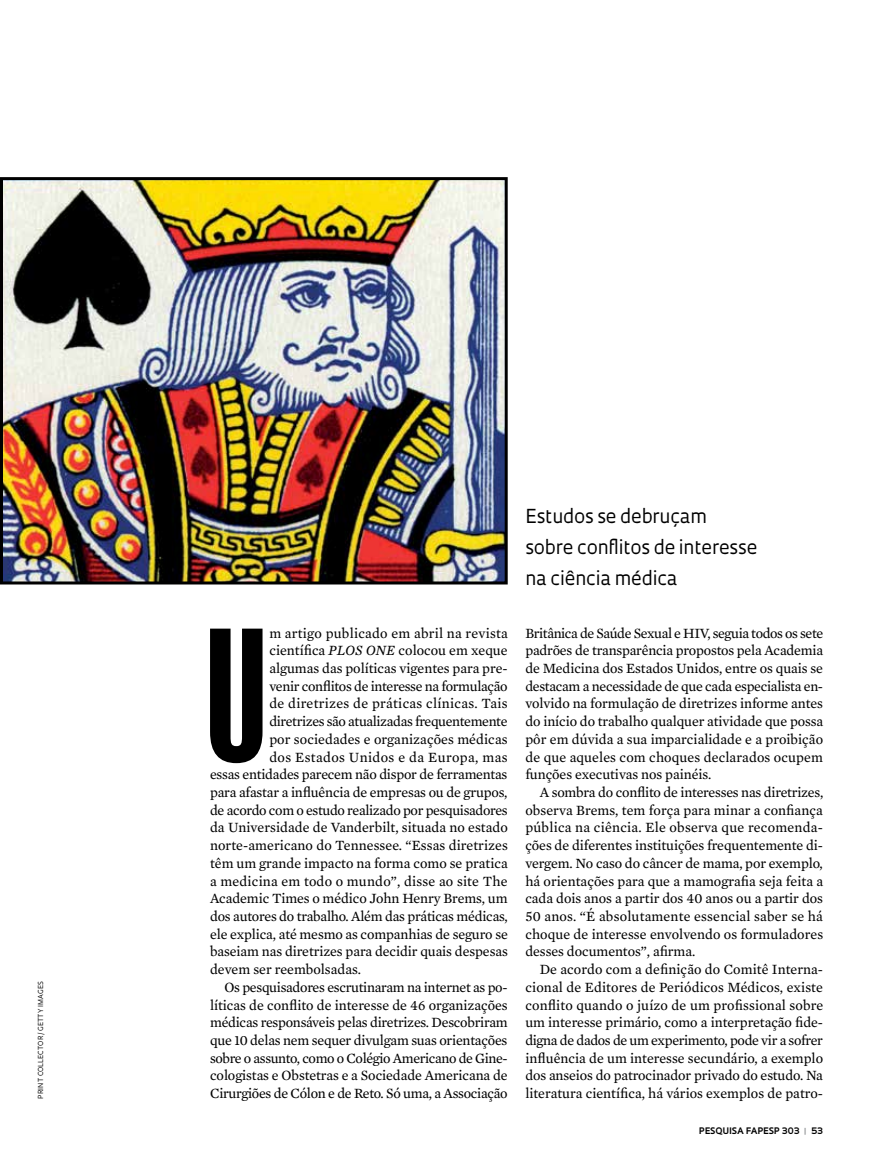
<style>
.page{position:relative;width:885px;height:1169px;background:#fff}
.page>*{position:absolute;margin:0;border:0;box-sizing:border-box;transform-origin:0 0}
.t1{font:169.95px "Swiss 924 BT Regular B";color:#000}
.t2{font:18.75px/30.9px "Oculum";letter-spacing:-.01em;color:#000}
.t3{font:14.4px/17.7px "Mercury Text G2";letter-spacing:-.005em;color:#000;text-align:justify}
.t4{font:14.4px "Mercury Text G2";letter-spacing:-.025em;color:#000}
.t5{font:14.4px "Mercury Text G2";letter-spacing:.015em;color:#000}
.t6{font:14.4px "Mercury Text G2";letter-spacing:.02em;color:#000}
.t7{font:14.4px "Mercury Text G2";letter-spacing:.025em;color:#000}
.t8{font:700 8.7px "Oculum";letter-spacing:.015em;color:#000}
.t9{font:6.75px "Oculum";letter-spacing:.01em;color:#000}
.s1{font-style:italic}
.s2{color:#939598}
</style>
<div class="page">
<img style="left:4px;top:181px;width:500px;height:399px">
<div style="left:0;top:177px;width:508px;height:407px;border:3px solid #000"></div>
<p class="t9" style="left:36px;top:1098px;width:119px;rotate:-90deg">PRINT COLLECTOR/ GETTY IMAGES</p>
<h1 class="t1" style="left:205px;top:594px;width:64px">U</h1>
<p class="t5" style="left:269px;top:622px;width:240px">m artigo publicado em abril na revista</p>
<p class="t3" style="left:269px;top:641px;width:240px">científica <span class="s1">PLOS ONE</span> colocou em xeque</p>
<p class="t3" style="left:269px;top:658px;width:240px">algumas das políticas vigentes para pre-</p>
<p class="t4" style="left:269px;top:675px;width:240px">venir conflitos de interesse na formulação</p>
<p class="t6" style="left:269px;top:693px;width:240px">de diretrizes de práticas clínicas. Tais</p>
<p class="t4" style="left:269px;top:711px;width:240px">diretrizes são atualizadas frequentemente</p>
<p class="t3" style="left:269px;top:729px;width:240px">por sociedades e organizações médicas</p>
<p class="t7" style="left:269px;top:746px;width:240px">dos Estados Unidos e da Europa, mas</p>
<p class="t3" style="left:210px;top:765px;width:299px">essas entidades parecem não dispor de ferramentas</p>
<p class="t3" style="left:210px;top:782px;width:299px">para afastar a influência de empresas ou de grupos,</p>
<p class="t4" style="left:210px;top:799px;width:299px">de acordo com o estudo realizado por pesquisadores</p>
<p class="t3" style="left:210px;top:818px;width:299px">da Universidade de Vanderbilt, situada no estado</p>
<p class="t3" style="left:210px;top:835px;width:299px">norte-americano do Tennessee. “Essas diretrizes</p>
<p class="t3" style="left:210px;top:853px;width:299px">têm um grande impacto na forma como se pratica</p>
<p class="t5" style="left:210px;top:870px;width:299px">a medicina em todo o mundo”, disse ao site The</p>
<p class="t3" style="left:210px;top:888px;width:299px">Academic Times o médico John Henry Brems, um</p>
<p class="t3" style="left:210px;top:906px;width:299px">dos autores do trabalho. Além das práticas médicas,</p>
<p class="t3" style="left:210px;top:924px;width:299px">ele explica, até mesmo as companhias de seguro se</p>
<p class="t3" style="left:210px;top:942px;width:299px">baseiam nas diretrizes para decidir quais despesas</p>
<p class="t3" style="left:210px;top:959px;width:152px">devem ser reembolsadas.</p>
<p class="t3" style="left:224px;top:977px;width:285px">Os pesquisadores escrutinaram na internet as po-</p>
<p class="t3" style="left:210px;top:995px;width:299px">líticas de conflito de interesse de 46 organizações</p>
<p class="t3" style="left:210px;top:1012px;width:299px">médicas responsáveis pelas diretrizes. Descobriram</p>
<p class="t3" style="left:210px;top:1030px;width:299px">que 10 delas nem sequer divulgam suas orientações</p>
<p class="t4" style="left:210px;top:1047px;width:299px">sobre o assunto, como o Colégio Americano de Gine-</p>
<p class="t3" style="left:210px;top:1066px;width:299px">cologistas e Obstetras e a Sociedade Americana de</p>
<p class="t3" style="left:210px;top:1083px;width:299px">Cirurgiões de Cólon e de Reto. Só uma, a Associação</p>
<h2 class="t2" style="left:525px;top:499px;width:234px">Estudos se debruçam sobre conflitos de interesse na ciência médica</h2>
<p class="t3" style="left:525px;top:623px;width:299px">Britânica de Saúde Sexual e HIV, seguia todos os sete padrões de transparência propostos pela Academia de Medicina dos Estados Unidos, entre os quais se destacam a necessidade de que cada especialista en&shy;volvido na formulação de diretrizes informe antes do início do trabalho qualquer atividade que possa pôr em dúvida a sua imparcialidade e a proibição de que aqueles com choques declarados ocupem funções executivas nos painéis.</p>
<p class="t3" style="left:525px;top:782px;width:299px;text-indent:14px">A sombra do conflito de interesses nas diretrizes, observa Brems, tem força para minar a confiança pública na ciência. Ele observa que recomenda&shy;ções de diferentes instituições frequentemente di&shy;vergem. No caso do câncer de mama, por exemplo, há orientações para que a mamografia seja feita a cada dois anos a partir dos 40 anos ou a partir dos 50 anos. “É absolutamente essencial saber se há choque de interesse envolvendo os formuladores desses documentos”, afirma.</p>
<p class="t3" style="left:525px;top:959px;width:299px;text-indent:14px">De acordo com a definição do Comitê Interna&shy;cional de Editores de Periódicos Médicos, existe conflito quando o juízo de um profissional sobre um interesse primário, como a interpretação fide&shy;digna de dados de um experimento, pode vir a sofrer influência de um interesse secundário, a exemplo dos anseios do patrocinador privado do estudo. Na literatura científica, há vários exemplos de patro-</p>
<p class="t8" style="left:699px;top:1124px;width:126px">PESQUISA FAPESP 303 <span class="s2">|</span> 53</p>
</div>
